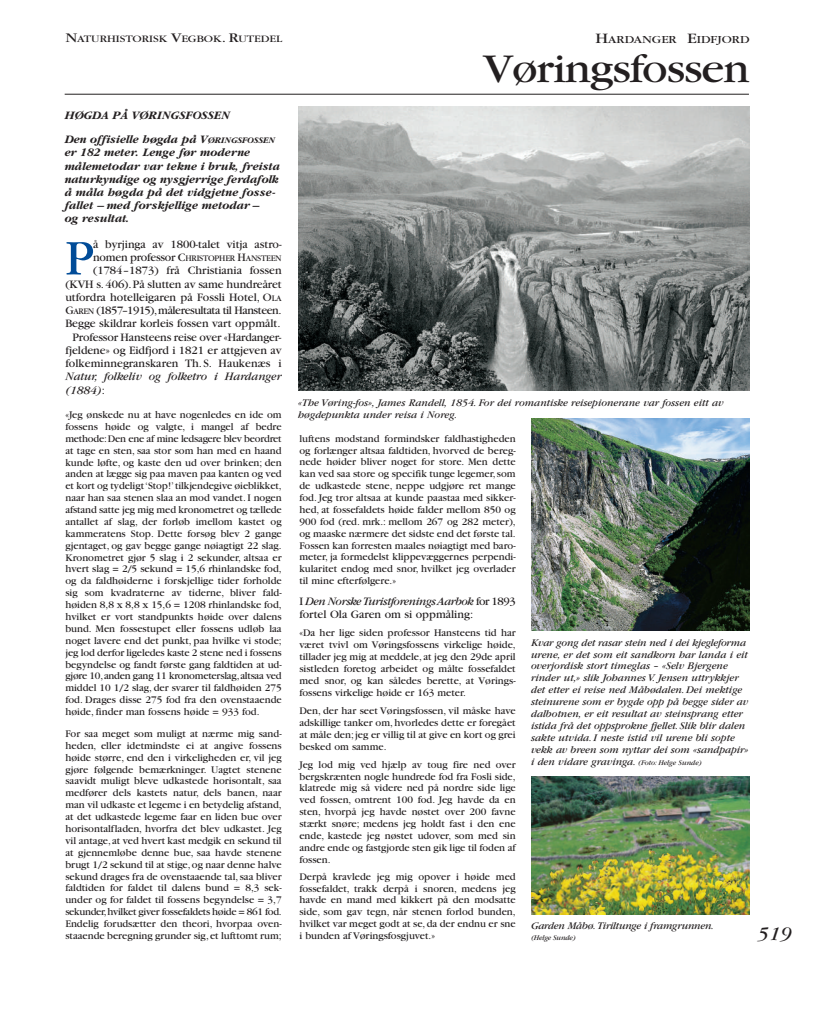
<style>
.page{position:relative;width:818px;height:1013px;background:#fff}
.page>*{position:absolute;margin:0;border:0;box-sizing:border-box;transform-origin:0 0}
.t1{font:51.75px "Garamond";color:#014c98}
.t2{font:42.5px "Garamond";letter-spacing:-.02em;color:#231f20;scale:1.1 1}
.t3{font:italic 20px "Garamond";color:#231f20}
.t4{font:11.88px/13.2px "Garamond";color:#231f20;text-align:right}
.t5{font:italic 700 11.88px/13.1px "Garamond";color:#231f20}
.t6{font:italic 11.88px/13.2px "Garamond";color:#231f20}
.t7{font:11.25px "Garamond";color:#231f20;scale:1.2 1}
.t8{font:10.62px/11.9px "Garamond";color:#231f20;text-align:justify}
.t9{font:italic 10.62px/11.9px "Garamond";color:#231f20}
.t10{font:italic 10.62px "Garamond";letter-spacing:-.02em;color:#231f20}
.t11{font:10.25px "Garamond";color:#231f20;scale:1.2 1}
.t12{font:8.88px "Garamond";letter-spacing:-.02em;color:#231f20}
.t13{font:italic 7.5px "Garamond";letter-spacing:-.025em;color:#231f20}
.s1{font-size:13.75px}
.s2{font-size:8.88px}
.s3{font-size:11.88px}
.s4{font-style:normal}
.s5{font-size:15px}
.s6{font-style:italic}
.s7{font-size:7.5px}
</style>
<div class="page">
<hr style="left:65px;top:94px;width:683px;height:1px;background:#231f20">
<img style="left:531px;top:776px;width:218px;height:138px">
<img style="left:298px;top:107px;width:451px;height:283px">
<img style="left:531px;top:418px;width:218px;height:212px">
<p class="t11" style="left:65px;top:35px;width:182px"><span class="s1">N</span>ATURHISTORISK <span class="s1">V</span>EGBOK<span class="s1">. R</span>UTEDEL</p>
<p class="t5" style="left:65px;top:104px;width:212px;line-height:24.4px">HØGDA PÅ VØRINGSFOSSEN<br>Den offisielle høgda på V<span class="s2">ØRINGSFOSSEN</span></p>
<p class="t5" style="left:65px;top:147px;width:217px">er 182 meter. Lenge før moderne målemetodar var tekne i bruk, freista naturkyndige og nysgjerrige ferdafolk å måla høgda på det vidgjetne fosse&shy;fallet – med forskjellige metodar –<br>og resultat.</p>
<h1 class="t1" style="left:65px;top:240px;width:30px">P</h1>
<p class="t4" style="left:93px;top:238px;width:190px">å byrjinga av 1800-talet vitja astro-</p>
<p class="t12" style="left:93px;top:255px;width:190px"><span class="s3">nomen professor C</span>HRISTOPHER <span class="s3">H</span>ANSTEEN</p>
<p class="t4" style="left:65px;top:265px;width:218px">(1784–1873) frå Christiania fossen (KVH s.406).På slutten av same hundreåret utfordra hotelleigaren på Fossli Hotel, O<span class="s2">LA </span>G<span class="s2">AREN</span> (1857–1915),måleresultata til Hansteen.<br>Begge skildrar korleis fossen vart oppmålt.<br>Professor Hansteens reise over «Hardanger&shy;fjeldene» og Eidfjord i 1821 er attgjeven av folkeminnegranskaren Th.S. Haukenæs i</p>
<p class="t6" style="left:65px;top:371px;width:218px">Natur, folkeliv og folketro i Hardanger (1884)<span class="s4">:</span></p>
<p class="t8" style="left:65px;top:410px;width:218px">«Jeg ønskede nu at have nogenledes en ide om fossens høide og valgte, i mangel af bedre methode:Den ene af mine ledsagere blev beordret at tage en sten, saa stor som han med en haand kunde løfte, og kaste den ud over brinken; den anden at lægge sig paa maven paa kanten og ved et kort og tydeligt ‘Stop!’tilkjendegive øieblikket, naar han saa stenen slaa an mod vandet. I nogen afstand satte jeg mig med kronometret og tællede antallet af slag, der forløb imellom kastet og kammeratens Stop. Dette forsøg blev 2 gange gjentaget, og gav begge gange nøiagtigt 22 slag.<br>Kronometret gjør 5 slag i 2 sekunder, altsaa er hvert slag = 2/5 sekund = 15,6 rhinlandske fod, og da faldhøiderne i forskjellige tider forholde sig som kvadraterne av tiderne, bliver fald&shy;høiden 8,8 x 8,8 x 15,6 = 1208 rhinlandske fod, hvilket er vort standpunkts høide over dalens bund. Men fossestupet eller fossens udløb laa noget lavere end det punkt, paa hvilke vi stode; jeg lod derfor ligeledes kaste 2 stene ned i fossens begyndelse og fandt første gang faldtiden at ud&shy;gjøre 10,anden gang 11 kronometerslag,altsaa ved middel 10 1/2 slag, der svarer til faldhøiden 275 fod. Drages disse 275 fod fra den ovenstaaende høide, finder man fossens høide = 933 fod.</p>
<p class="t8" style="left:65px;top:728px;width:218px">For saa meget som muligt at nærme mig sand&shy;heden, eller idetmindste ei at angive fossens høide større, end den i virkeligheden er, vil jeg gjøre følgende bemærkninger. Uagtet stenene saavidt muligt bleve udkastede horisontalt, saa medfører dels kastets natur, dels banen, naar man vil udkaste et legeme i en betydelig afstand, at det udkastede legeme faar en liden bue over horisontalfladen, hvorfra det blev udkastet. Jeg vil antage,at ved hvert kast medgik en sekund til at gjennemløbe denne bue, saa havde stenene brugt 1/2 sekund til at stige,og naar denne halve sekund drages fra de ovenstaaende tal, saa bliver faldtiden for faldet til dalens bund = 8,3 sek&shy;under og for faldet til fossens begyndelse = 3,7 sekunder,hvilket giver fossefaldets høide = 861 fod.<br>Endelig forudsætter den theori, hvorpaa oven&shy;staaende beregning grunder sig,et lufttomt rum;</p>
<p class="t7" style="left:595px;top:35px;width:130px"><span class="s5">H</span>ARDANGER <span class="s5">E</span>IDFJORD</p>
<h2 class="t2" style="left:483px;top:54px;width:243px">Vøringsfossen</h2>
<p class="t9" style="left:298px;top:397px;width:427px">«The Vøring-fos», James Randell, 1854. For dei romantiske reisepionerane var fossen eitt av høgdepunkta under reisa i Noreg.</p>
<p class="t8" style="left:299px;top:433px;width:218px">luftens modstand formindsker faldhastigheden og forlænger altsaa faldtiden, hvorved de bereg&shy;nede høider bliver noget for store. Men dette kan ved saa store og specifik tunge legemer,som de udkastede stene, neppe udgjøre ret mange fod. Jeg tror altsaa at kunde paastaa med sikker&shy;hed, at fossefaldets høide falder mellom 850 og 900 fod (red. mrk.: mellom 267 og 282 meter), og maaske nærmere det sidste end det første tal.<br>Fossen kan forresten maales nøiagtigt med baro&shy;meter, ja formedelst klippevæggernes perpendi&shy;kularitet endog med snor, hvilket jeg overlader til mine efterfølgere.»</p>
<p class="t4" style="left:299px;top:595px;width:218px;text-align:left">I <span class="s6">Den Norske Turistforenings Aarbok</span> for 1893 fortel Ola Garen om si oppmåling:</p>
<p class="t8" style="left:299px;top:628px;width:218px">«Da her lige siden professor Hansteens tid har været tvivl om Vøringsfossens virkelige høide, tillader jeg mig at meddele, at jeg den 29de april sistleden foretog arbeidet og målte fossefaldet med snor, og kan således berette, at Vørings&shy;fossens virkelige høide er 163 meter.</p>
<p class="t8" style="left:299px;top:705px;width:218px">Den, der har seet Vøringsfossen, vil måske have adskillige tanker om, hvorledes dette er foregået at måle den;jeg er villig til at give en kort og grei besked om samme.</p>
<p class="t8" style="left:299px;top:759px;width:218px">Jeg lod mig ved hjælp av toug fire ned over bergskrænten nogle hundrede fod fra Fosli side, klatrede mig så videre ned på nordre side lige ved fossen, omtrent 100 fod. Jeg havde da en sten, hvorpå jeg havde nøstet over 200 favne stærkt snøre; medens jeg holdt fast i den ene ende, kastede jeg nøstet udover, som med sin andre ende og fastgjorde sten gik lige til foden af fossen.</p>
<p class="t8" style="left:299px;top:871px;width:218px">Derpå kravlede jeg mig opover i høide med fossefaldet, trakk derpå i snoren, medens jeg havde en mand med kikkert på den modsatte side, som gav tegn, når stenen forlod bunden, hvilket var meget godt at se,da der endnu er sne i bunden af Vøringsfosgjuvet.»</p>
<p class="t9" style="left:531px;top:637px;width:219px">Kvar gong det rasar stein ned i dei kjegleforma urene, er det som eit sandkorn har landa i eit overjordisk stort timeglas – «Selv Bjergene rinder ut,» slik Johannes V. Jensen uttrykkjer det etter ei reise ned Måbødalen. Dei mektige steinurene som er bygde opp på begge sider av dalbotnen, er eit resultat av steinsprang etter istida frå det oppsprokne fjellet. Slik blir dalen sakte utvida. I neste istid vil urene bli sopte vekk av breen som nyttar dei som «sandpapir» i den vidare gravinga. <span class="s7">(Foto: Helge Sunde)</span></p>
<p class="t10" style="left:531px;top:922px;width:184px">Garden Måbø. Tiriltunge i framgrunnen.</p>
<p class="t13" style="left:531px;top:935px;width:46px">(Helge Sunde)</p>
<h3 class="t3" style="left:757px;top:927px;width:35px">519</h3>
</div>
